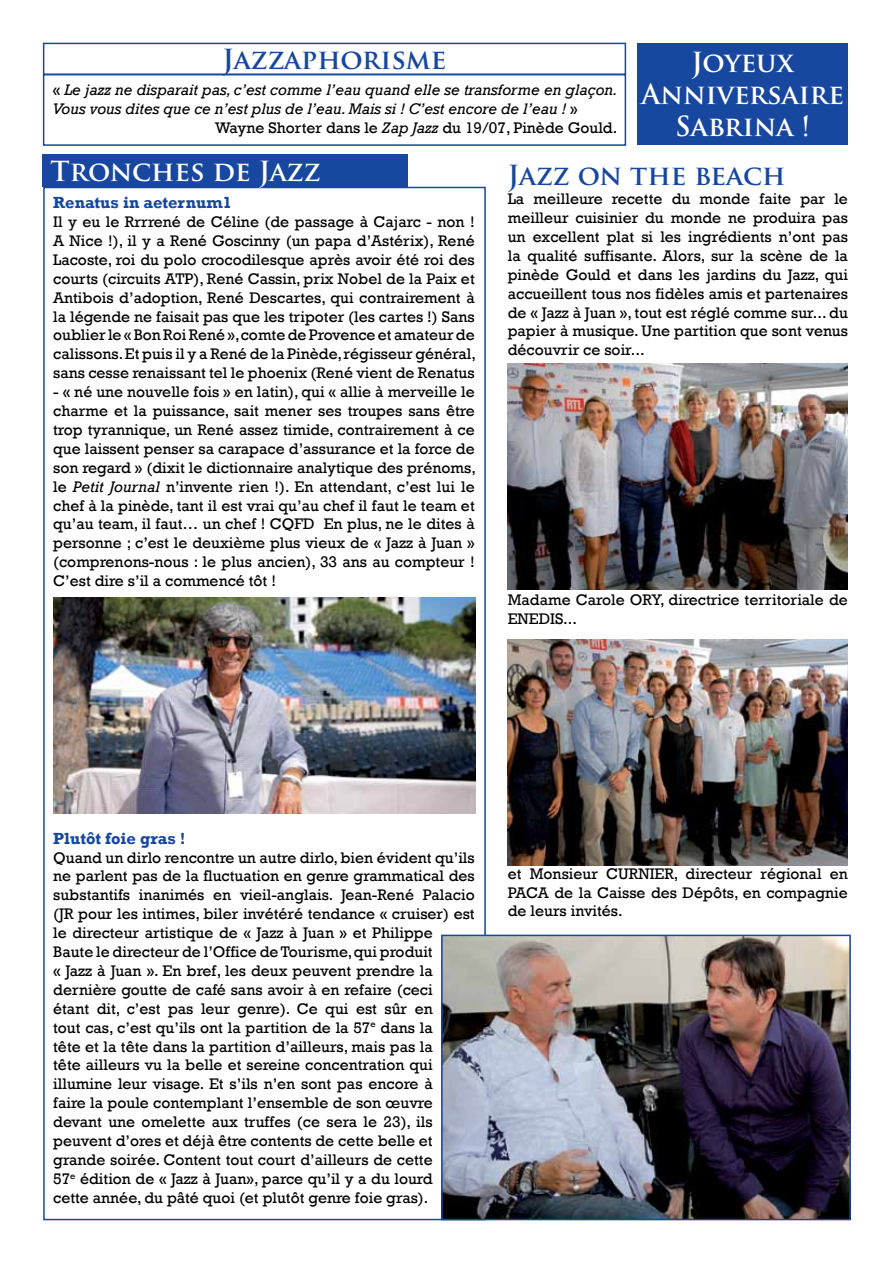
<style>
.page{position:relative;width:893px;height:1263px;background:#fff}
.page>*{position:absolute;margin:0;border:0;box-sizing:border-box;transform-origin:0 0}
.t1{font:700 27px/32.4px "Trajan Pro";color:#fff;text-align:center}
.t2{font:700 27px "Trajan Pro";color:#17479e}
.t3{font:700 16.5px "Rockwell";color:#17479e}
.t4{font:15.75px/18.9px "Rockwell";color:#000;text-align:justify}
.t5{font:italic 15.75px "Rockwell";color:#000}
.s1{font-style:normal}
.s2{font-style:italic}
</style>
<div class="page">
<div style="left:43px;top:74px;width:583px;height:72px;border:2px solid #17479e"></div>
<div style="left:43px;top:43px;width:583px;height:32px;border:2px solid #17479e"></div>
<img style="left:508px;top:364px;width:340px;height:225px">
<div style="left:42px;top:154px;width:366px;height:33px;background:#17479e"></div>
<img style="left:53px;top:598px;width:423px;height:215px">
<img style="left:508px;top:640px;width:340px;height:225px">
<img style="left:444px;top:938px;width:404px;height:279px">
<div style="left:441px;top:935px;width:410px;height:285px;border:2px solid #17479e"></div>
<div style="left:637px;top:43px;width:211px;height:102px;background:#17479e"></div>
<h1 class="t2" style="left:223px;top:42px;width:225px">Jazzaphorisme</h1>
<p class="t5" style="left:53px;top:80px;width:566px"><span class="s1">«</span> Le jazz ne disparait pas, c’est comme l’eau quand elle se transforme en glaçon.</p>
<p class="t5" style="left:53px;top:99px;width:526px">Vous vous dites que ce n’est plus de l’eau. Mais si ! C’est encore de l’eau ! <span class="s1">»</span></p>
<p class="t4" style="left:215px;top:118px;width:404px">Wayne Shorter dans le <span class="s2">Zap Jazz</span> du 19/07, Pinède Gould.</p>
<h1 class="t1" style="left:641px;top:46px;width:204px">Joyeux<br>Anniversaire<br>Sabrina !</h1>
<h1 class="t1" style="left:51px;top:155px;width:272px">Tronches de Jazz</h1>
<p class="t3" style="left:53px;top:193px;width:180px">Renatus in aeternum1</p>
<p class="t4" style="left:53px;top:213px;width:424px">Il y eu le Rrrrené de Céline (de passage à Cajarc - non !<br>A Nice !), il y a René Goscinny (un papa d’Astérix), René Lacoste, roi du polo crocodilesque après avoir été roi des courts (circuits ATP), René Cassin, prix Nobel de la Paix et Antibois d’adoption, René Descartes, qui contrairement à la légende ne faisait pas que les tripoter (les cartes !) Sans oublier le « Bon Roi René », comte de Provence et amateur de calissons. Et puis il y a René de la Pinède, régisseur général, sans cesse renaissant tel le phoenix (René vient de Renatus</p>
<p class="t4" style="left:53px;top:383px;width:424px">- « né une nouvelle fois » en latin), qui « allie à merveille le charme et la puissance, sait mener ses troupes sans être trop tyrannique, un René assez timide, contrairement à ce que laissent penser sa carapace d’assurance et la force de son regard » (dixit le dictionnaire analytique des prénoms, le <span class="s2">Petit Journal</span> n’invente rien !). En attendant, c’est lui le chef à la pinède, tant il est vrai qu’au chef il faut le team et qu’au team, il faut… un chef ! CQFD En plus, ne le dites à personne ; c’est le deuxième plus vieux de « Jazz à Juan » (comprenons-nous : le plus ancien), 33 ans au compteur !<br>C’est dire s’il a commencé tôt !</p>
<h1 class="t2" style="left:508px;top:159px;width:279px">Jazz on the beach</h1>
<p class="t4" style="left:508px;top:190px;width:342px">La meilleure recette du monde faite par le meilleur cuisinier du monde ne produira pas un excellent plat si les ingrédients n’ont pas la qualité suffisante. Alors, sur la scène de la pinède Gould et dans les jardins du Jazz, qui accueillent tous nos fidèles amis et partenaires de « Jazz à Juan », tout est réglé comme sur... du papier à musique. Une partition que sont venus découvrir ce soir...</p>
<p class="t4" style="left:508px;top:590px;width:342px">Madame Carole ORY, directrice territoriale de<br>ENEDIS...</p>
<p class="t3" style="left:53px;top:828px;width:134px">Plutôt foie gras !</p>
<p class="t4" style="left:53px;top:848px;width:423px;text-align:left">Quand un dirlo rencontre un autre dirlo, bien évident qu’ils ne parlent pas de la fluctuation en genre grammatical des substantifs inanimés en vieil-anglais. Jean-René Palacio (JR pour les intimes, biler invétéré tendance « cruiser) est le directeur artistique de « Jazz à Juan » et Philippe Baute le directeur de l’Office de Tourisme, qui produit<br>« Jazz à Juan ». En bref, les deux peuvent prendre la dernière goutte de café sans avoir à en refaire (ceci<br>étant dit, c’est pas leur genre). Ce qui est sûr en<br>tout cas, c’est qu’ils ont la partition de la 57<sup>e</sup> dans la<br>tête et la tête dans la partition d’ailleurs, mais pas la<br>tête ailleurs vu la belle et sereine concentration qui illumine leur visage. Et s’ils n’en sont pas encore à<br>faire la poule contemplant l’ensemble de son œuvre devant une omelette aux truffes (ce sera le 23), ils peuvent d’ores et déjà être contents de cette belle et grande soirée. Content tout court d’ailleurs de cette<br>57<sup>e</sup> édition de « Jazz à Juan», parce qu’il y a du lourd<br>cette année, du pâté quoi (et plutôt genre foie gras).</p>
<p class="t4" style="left:508px;top:864px;width:342px">et Monsieur CURNIER, directeur régional en PACA de la Caisse des Dépôts, en compagnie de leurs invités.</p>
</div>
